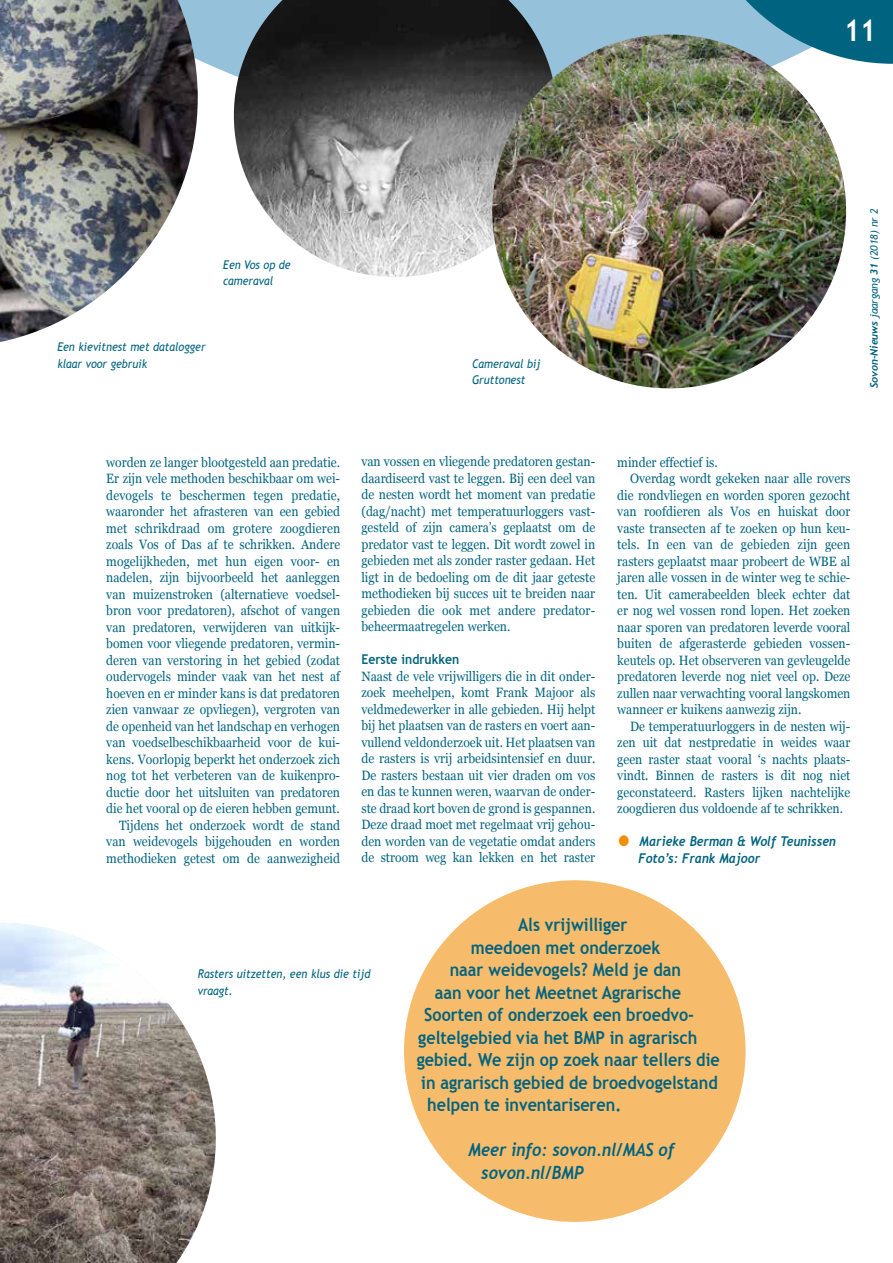
<style>
.page{position:relative;width:893px;height:1263px;background:#fff}
.page>*{position:absolute;margin:0;border:0;box-sizing:border-box;transform-origin:0 0}
.t1{font:700 30px "Trebuchet MS";color:#fff;scale:.9 1}
.t2{font:700 18px "Trebuchet MS";color:#00637f;scale:.9 1}
.t3{font:italic 700 18px/22.5px "Trebuchet";color:#00637f;scale:.9 1}
.t4{font:13.5px/16.5px "Georgia";color:#00637f;text-align:justify;scale:.9 1}
.t5{font:italic 700 13.5px/16.5px "Trebuchet";color:#00637f;scale:.9 1}
.t6{font:700 13.5px "Trebuchet MS";color:#00637f;scale:.9 1}
.t7{font:italic 12px/16.5px "Trebuchet MS";color:#00637f;scale:.9 1}
.t8{font:italic 10.5px "Trebuchet MS";letter-spacing:-.01em;color:#00637f}
.s1{font-family:"Trebuchet";font-weight:700}
.s2{font-family:"Georgia";font-style:normal;font-size:34.5px;color:#f18e00}
</style>
<div class="page">
<svg style="left:198px;top:0;width:626px;height:125px;fill:#95c2da"></svg>
<svg style="left:691px;top:0;width:202px;height:64px;background:#4890a9"></svg>
<img style="left:0;top:0;width:198px;height:342px">
<div style="left:404px;top:880px;width:342px;height:342px;background:#f7bc6b;border-radius:50%"></div>
<img style="left:0;top:923px;width:216px;height:340px">
<img style="left:234px;top:0;width:323px;height:277px">
<img style="left:492px;top:34px;width:354px;height:354px;border-radius:177px">
<h1 class="t1" style="left:844px;top:11px;width:37px">11</h1>
<p class="t7" style="left:223px;top:256px;width:76px">Een Vos op de cameraval</p>
<p class="t7" style="left:57px;top:339px;width:166px">Een kievitnest met datalogger klaar voor gebruik</p>
<p class="t7" style="left:472px;top:355px;width:77px">Cameraval bij<br>Gruttonest</p>
<p class="t8" style="left:868px;top:388px;width:181px;rotate:-90deg"><span class="s1">Sovon-Nieuws</span> jaargang <span class="s1">31</span> (2018) nr 2</p>
<p class="t4" style="left:106px;top:453px;width:261px;text-align:right">worden ze langer blootgesteld aan predatie.<br>Er zijn vele methoden beschikbaar om wei&shy;devogels te beschermen tegen predatie, waaronder het afrasteren van een gebied met schrikdraad om grotere zoogdieren zoals Vos of Das af te schrikken. Andere mogelijkheden, met hun eigen voor- en nadelen, zijn bijvoorbeeld het aanleggen van muizenstroken (alternatieve voedsel&shy;bron voor predatoren), afschot of vangen van predatoren, verwijderen van uitkijk&shy;bomen voor vliegende predatoren, vermin&shy;deren van verstoring in het gebied (zodat oudervogels minder vaak van het nest af hoeven en er minder kans is dat predatoren zien vanwaar ze opvliegen), vergroten van de openheid van het landschap en verhogen van voedselbeschikbaarheid voor de kui&shy;kens. Voorlopig beperkt het onderzoek zich nog tot het verbeteren van de kuikenpro&shy;ductie door het uitsluiten van predatoren die het vooral op de eieren hebben gemunt.<br>Tijdens het onderzoek wordt de stand van weidevogels bijgehouden en worden methodieken getest om de aanwezigheid</p>
<p class="t4" style="left:361px;top:453px;width:261px">van vossen en vliegende predatoren gestan&shy;daardiseerd vast te leggen. Bij een deel van de nesten wordt het moment van predatie (dag/nacht) met temperatuurloggers vast&shy;gesteld of zijn camera’s geplaatst om de predator vast te leggen. Dit wordt zowel in gebieden met als zonder raster gedaan. Het ligt in de bedoeling om de dit jaar geteste methodieken bij succes uit te breiden naar gebieden die ook met andere predator&shy;beheermaatregelen werken.</p>
<p class="t6" style="left:361px;top:651px;width:110px">Eerste indrukken</p>
<p class="t4" style="left:361px;top:667px;width:261px">Naast de vele vrijwilligers die in dit onder&shy;zoek meehelpen, komt Frank Majoor als veldmedewerker in alle gebieden. Hij helpt bij het plaatsen van de rasters en voert aan&shy;vullend veldonderzoek uit. Het plaatsen van de rasters is vrij arbeidsintensief en duur.<br>De rasters bestaan uit vier draden om vos en das te kunnen weren, waarvan de onder&shy;ste draad kort boven de grond is gespannen.<br>Deze draad moet met regelmaat vrij gehou&shy;den worden van de vegetatie omdat anders de stroom weg kan lekken en het raster</p>
<p class="t4" style="left:617px;top:453px;width:113px">minder effectief is.</p>
<p class="t4" style="left:630px;top:470px;width:246px">Overdag wordt gekeken naar alle rovers</p>
<p class="t4" style="left:617px;top:486px;width:261px">die rondvliegen en worden sporen gezocht</p>
<p class="t4" style="left:617px;top:503px;width:261px">van roofdieren als Vos en huiskat door</p>
<p class="t4" style="left:617px;top:519px;width:261px">vaste transecten af te zoeken op hun keu-</p>
<p class="t4" style="left:617px;top:536px;width:260px">tels. In een van de gebieden zijn geen</p>
<p class="t4" style="left:617px;top:552px;width:261px">rasters geplaatst maar probeert de WBE al</p>
<p class="t4" style="left:617px;top:569px;width:261px">jaren alle vossen in de winter weg te schie-</p>
<p class="t4" style="left:617px;top:585px;width:261px">ten. Uit camerabeelden bleek echter dat</p>
<p class="t4" style="left:617px;top:602px;width:261px">er nog wel vossen rond lopen. Het zoeken</p>
<p class="t4" style="left:617px;top:618px;width:261px">naar sporen van predatoren leverde vooral</p>
<p class="t4" style="left:617px;top:635px;width:260px">buiten de afgerasterde gebieden vossen-</p>
<p class="t4" style="left:617px;top:651px;width:261px">keutels op. Het observeren van gevleugelde</p>
<p class="t4" style="left:617px;top:668px;width:260px">predatoren leverde nog niet veel op. Deze</p>
<p class="t4" style="left:617px;top:684px;width:261px">zullen naar verwachting vooral langskomen</p>
<p class="t4" style="left:617px;top:700px;width:206px">wanneer er kuikens aanwezig zijn.</p>
<p class="t4" style="left:630px;top:717px;width:246px">De temperatuurloggers in de nesten wij-</p>
<p class="t4" style="left:617px;top:733px;width:260px">zen uit dat nestpredatie in weides waar</p>
<p class="t4" style="left:617px;top:750px;width:261px">geen raster staat vooral ‘s nachts plaats-</p>
<p class="t4" style="left:617px;top:766px;width:261px">vindt. Binnen de rasters is dit nog niet</p>
<p class="t4" style="left:617px;top:783px;width:261px">geconstateerd. Rasters lijken nachtelijke</p>
<p class="t4" style="left:617px;top:799px;width:252px">zoogdieren dus voldoende af te schrikken.</p>
<p class="t5" style="left:639px;top:833px;width:221px;text-indent:-21px"><span class="s2">•</span> Marieke Berman &amp; Wolf Teunissen<br>Foto’s: Frank Majoor</p>
<p class="t7" style="left:198px;top:966px;width:193px">Rasters uitzetten, een klus die tijd vraagt.</p>
<h2 class="t2" style="left:518px;top:914px;width:123px">Als vrijwilliger</h2>
<h2 class="t2" style="left:471px;top:936px;width:212px">meedoen met onderzoek</h2>
<h2 class="t2" style="left:450px;top:959px;width:258px">naar weidevogels? Meld je dan</h2>
<h2 class="t2" style="left:435px;top:981px;width:275px">aan voor het Meetnet Agrarische</h2>
<h2 class="t2" style="left:424px;top:1004px;width:301px">Soorten of onderzoek een broedvo-</h2>
<h2 class="t2" style="left:418px;top:1026px;width:312px">geltelgebied via het BMP in agrarisch</h2>
<h2 class="t2" style="left:417px;top:1049px;width:338px">gebied. We zijn op zoek naar tellers die</h2>
<h2 class="t2" style="left:421px;top:1071px;width:331px">in agrarisch gebied de broedvogelstand</h2>
<h2 class="t2" style="left:427px;top:1094px;width:217px">helpen te inventariseren.</h2>
<h2 class="t3" style="left:481px;top:1139px;width:216px;text-indent:-13px">Meer info: sovon.nl/MAS of sovon.nl/BMP</h2>
</div>
